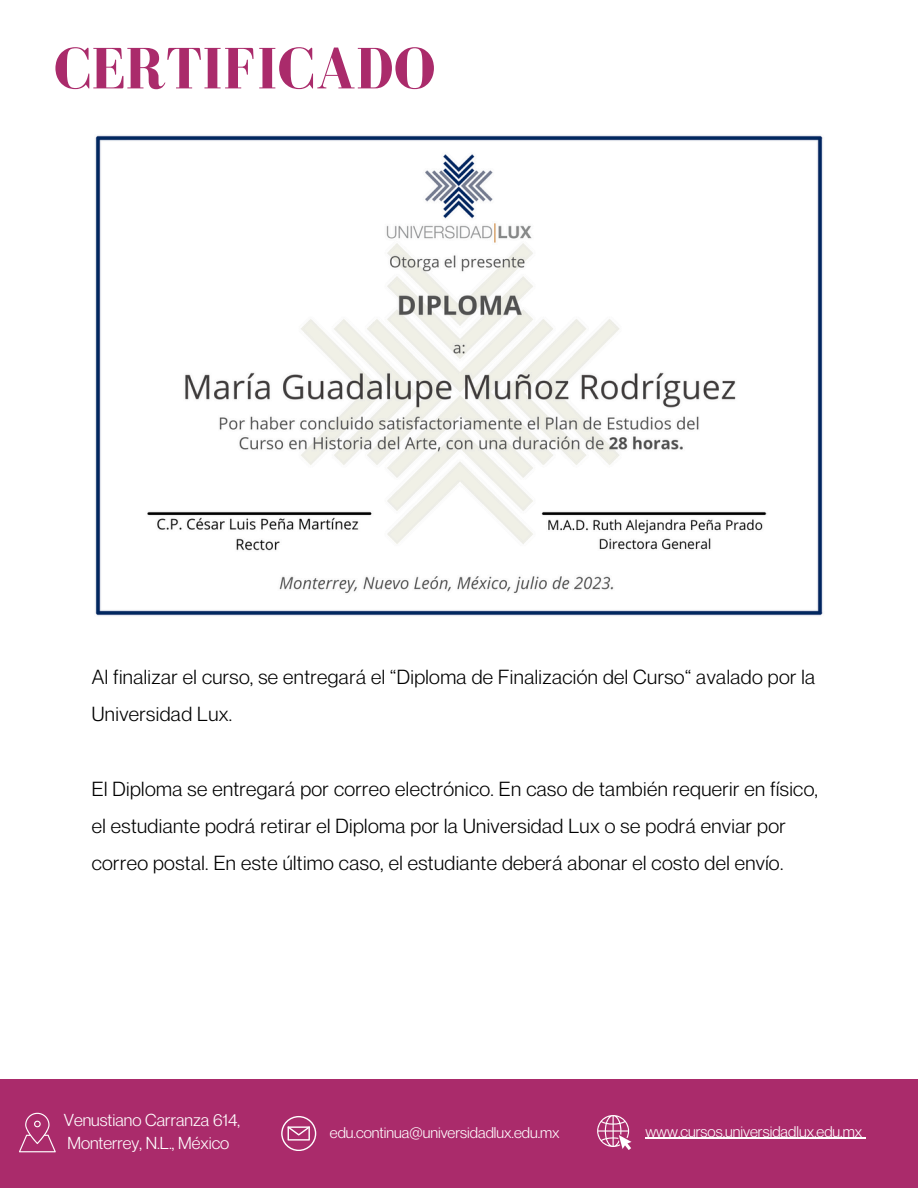
<style>
.page{position:relative;width:918px;height:1188px;background:#fff}
.page>*{position:absolute;margin:0;border:0;box-sizing:border-box;transform-origin:0 0}
.t1{font:700 60px "Bodoni FLF";color:#aa2b6b}
.t2{font:19.95px/37.2px "Neue Montreal";letter-spacing:.02em;color:#000}
.t3{font:16.95px/23.7px "Neue Montreal";color:#fff}
.t4{font:15.15px "Neue Montreal";color:#fff}
</style>
<div class="page">
<img style="left:95px;top:135px;width:728px;height:481px">
<div style="left:0;top:1079px;width:918px;height:109px;background:#aa2b6b"></div>
<svg style="left:19px;top:1113px;width:37px;height:39px"></svg>
<svg style="left:281px;top:1116px;width:35px;height:35px"></svg>
<svg style="left:597px;top:1115px;width:35px;height:35px"></svg>
<hr style="left:645px;top:1138px;width:217px;height:1px;background:#fff">
<h2 class="t1" style="left:54px;top:36px;width:383px">CERTIFICADO</h2>
<h1 class="t2" style="left:92px;top:658px;width:725px">Al finalizar el curso, se entregará el “Diploma de Finalización del Curso“ avalado por la<br>Universidad Lux.</h1>
<p class="t2" style="left:92px;top:770px;width:728px">El Diploma se entregará por correo electrónico. En caso de también requerir en físico, el estudiante podrá retirar el Diploma por la Universidad Lux o se podrá enviar por correo postal. En este último caso, el estudiante deberá abonar el costo del envío.</p>
<p class="t3" style="left:64px;top:1108px;width:178px">Venustiano Carranza 614,<br>Monterrey, N.L., México</p>
<p class="t4" style="left:330px;top:1123px;width:231px">edu.continua@universidadlux.edu.mx</p>
<h3 class="t4" style="left:645px;top:1122px;width:218px">www.cursos.universidadlux.edu.mx</h3>
</div>
